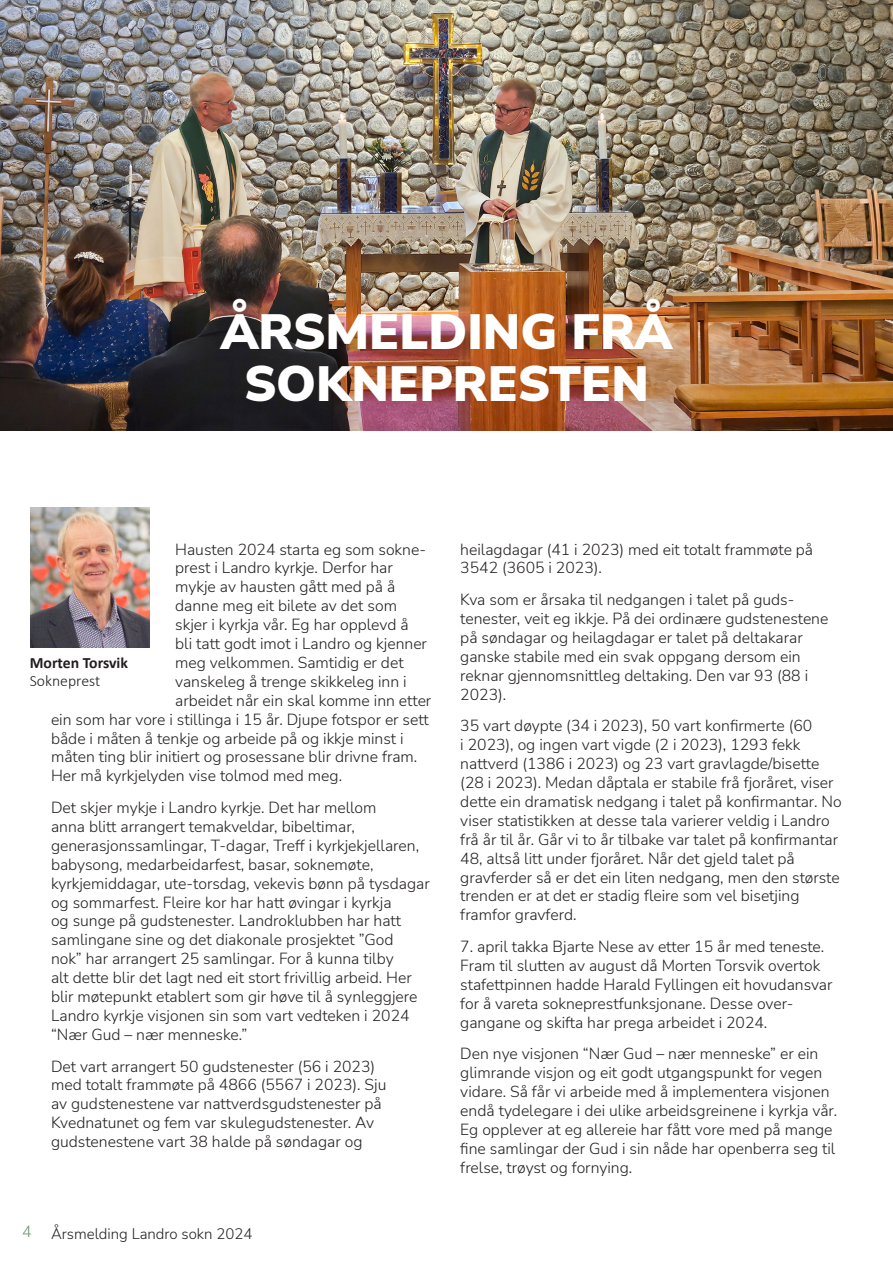
<style>
.page{position:relative;width:893px;height:1263px;background:#fff}
.page>*{position:absolute;margin:0;border:0;box-sizing:border-box;transform-origin:0 0}
.t1{font:900 49.5px/52.5px "Nunito Sans";color:#fff;text-align:center}
.Tekst{font:300 15.75px/18.9px "Nunito Sans";color:#231f20}
.t2{font:700 15.75px/18px "Calibri";color:#231f20}
.t3{font:300 15px "Nunito Sans";color:#231f20}
.s1{font-weight:300}
.s2{font-size:15.75px;color:#699479}
</style>
<div class="page">
<img style="left:30px;top:507px;width:120px;height:140px">
<img style="left:0;top:0;width:893px;height:431px">
<p class="t1" style="left:221px;top:303px;width:453px">ÅRSMELDING FRÅ<br>SOKNEPRESTEN</p>
<p class="Tekst" style="left:175px;top:539px;width:250px">Hausten 2024 starta eg som sokne-</p>
<p class="Tekst" style="left:175px;top:558px;width:219px">prest i Landro kyrkje. Derfor har</p>
<p class="Tekst" style="left:175px;top:577px;width:222px">mykje av hausten gått med på å</p>
<p class="Tekst" style="left:175px;top:596px;width:223px">danne meg eit bilete av det som</p>
<p class="Tekst" style="left:175px;top:615px;width:235px">skjer i kyrkja vår. Eg har opplevd å</p>
<p class="Tekst" style="left:175px;top:633px;width:253px">bli tatt godt imot i Landro og kjenner</p>
<p class="Tekst" style="left:175px;top:652px;width:230px">meg velkommen. Samtidig er det</p>
<p class="Tekst" style="left:175px;top:671px;width:233px">vanskeleg å trenge skikkeleg inn i</p>
<p class="Tekst" style="left:175px;top:690px;width:258px">arbeidet når ein skal komme inn etter</p>
<p class="Tekst" style="left:51px;top:709px;width:379px">ein som har vore i stillinga i 15 år. Djupe fotspor er sett</p>
<p class="Tekst" style="left:51px;top:728px;width:354px">både i måten å tenkje og arbeide på og ikkje minst i</p>
<p class="Tekst" style="left:51px;top:747px;width:368px">måten ting blir initiert og prosessane blir drivne fram.</p>
<p class="Tekst" style="left:51px;top:766px;width:293px">Her må kyrkjelyden vise tolmod med meg.</p>
<p class="Tekst" style="left:51px;top:797px;width:380px">Det skjer mykje i Landro kyrkje. Det har mellom<br>anna blitt arrangert temakveldar, bibeltimar, generasjonssamlingar, T-dagar, Treff i kyrkjekjellaren, babysong, medarbeidarfest, basar, soknemøte, kyrkjemiddagar, ute-torsdag, vekevis bønn på tysdagar og sommarfest. Fleire kor har hatt øvingar i kyrkja<br>og sunge på gudstenester. Landroklubben har hatt samlingane sine og det diakonale prosjektet ”God<br>nok” har arrangert 25 samlingar. For å kunna tilby<br>alt dette blir det lagt ned eit stort frivillig arbeid. Her blir møtepunkt etablert som gir høve til å synleggjere Landro kyrkje visjonen sin som vart vedteken i 2024 “Nær Gud – nær menneske.”</p>
<p class="Tekst" style="left:51px;top:1056px;width:337px">Det vart arrangert 50 gudstenester (56 i 2023) med totalt frammøte på 4866 (5567 i 2023). Sju av gudstenestene var nattverdsgudstenester på Kvednatunet og fem var skulegudstenester. Av gudstenestene vart 38 halde på søndagar og</p>
<p class="t2" style="left:30px;top:654px;width:100px">Morten Torsvik<br><span class="s1">Sokneprest</span></p>
<p class="t3" style="left:22px;top:1223px;width:232px"><span class="s2">4</span> Årsmelding Landro sokn 2024</p>
<p class="Tekst" style="left:460px;top:539px;width:354px">heilagdagar (41 i 2023) med eit totalt frammøte på<br>3542 (3605 i 2023).</p>
<p class="Tekst" style="left:460px;top:590px;width:370px">Kva som er årsaka til nedgangen i talet på guds&shy;tenester, veit eg ikkje. På dei ordinære gudstenestene på søndagar og heilagdagar er talet på deltakarar ganske stabile med ein svak oppgang dersom ein reknar gjennomsnittleg deltaking. Den var 93 (88 i 2023).</p>
<p class="Tekst" style="left:460px;top:716px;width:383px">35 vart døypte (34 i 2023), 50 vart konfirmerte (60<br>i 2023), og ingen vart vigde (2 i 2023), 1293 fekk nattverd (1386 i 2023) og 23 vart gravlagde/bisette (28 i 2023). Medan dåptala er stabile frå fjoråret, viser dette ein dramatisk nedgang i talet på konfirmantar. No viser statistikken at desse tala varierer veldig i Landro frå år til år. Går vi to år tilbake var talet på konfirmantar 48, altså litt under fjoråret. Når det gjeld talet på gravferder så er det ein liten nedgang, men den største trenden er at det er stadig fleire som vel bisetjing framfor gravferd.</p>
<p class="Tekst" style="left:460px;top:936px;width:374px">7. april takka Bjarte Nese av etter 15 år med teneste.<br>Fram til slutten av august då Morten Torsvik overtok stafettpinnen hadde Harald Fyllingen eit hovudansvar for å vareta sokneprestfunksjonane. Desse over&shy;gangane og skifta har prega arbeidet i 2024.</p>
<p class="Tekst" style="left:460px;top:1044px;width:378px">Den nye visjonen “Nær Gud – nær menneske” er ein glimrande visjon og eit godt utgangspunkt for vegen vidare. Så får vi arbeide med å implementera visjonen endå tydelegare i dei ulike arbeidsgreinene i kyrkja vår.<br>Eg opplever at eg allereie har fått vore med på mange fine samlingar der Gud i sin nåde har openberra seg til frelse, trøyst og fornying.</p>
</div>
